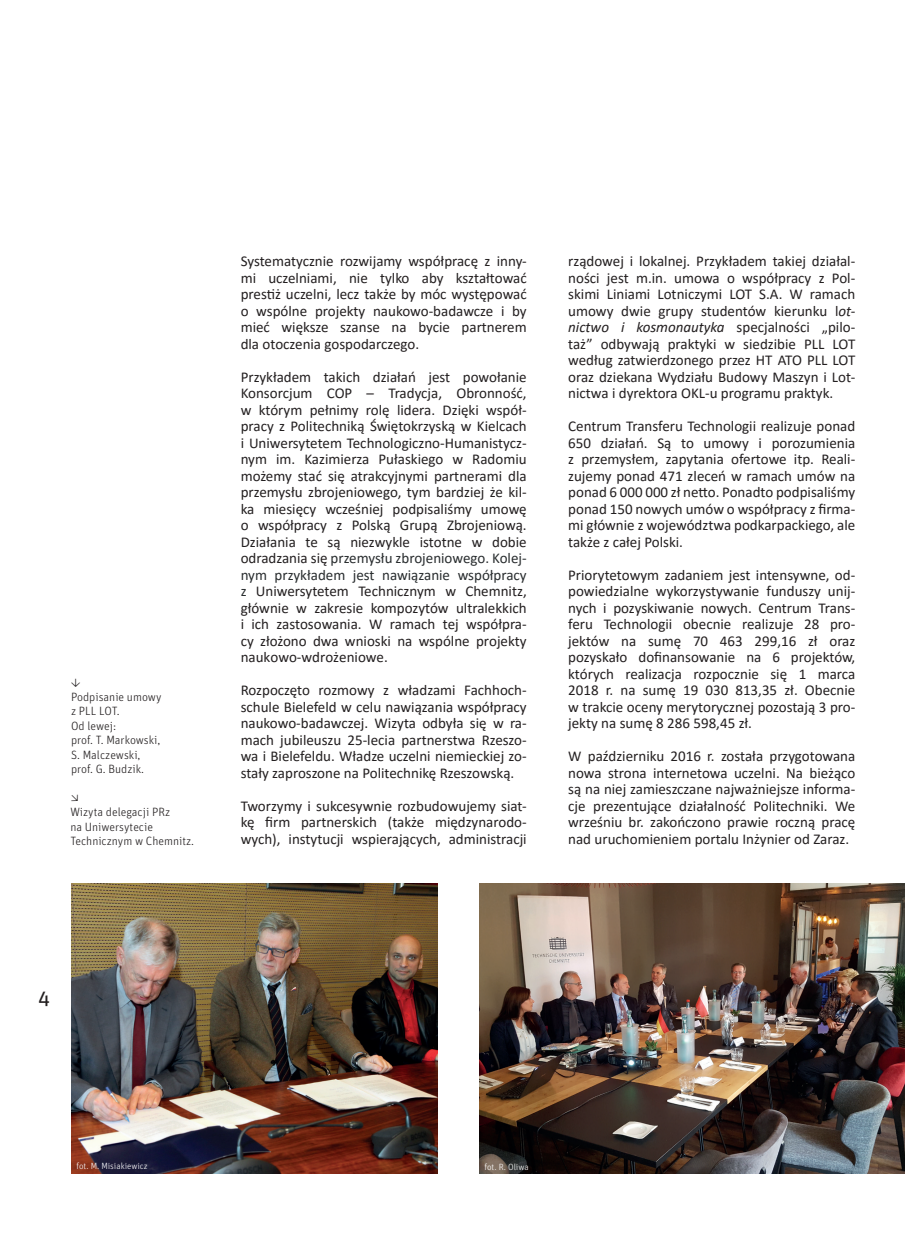
<style>
.page{position:relative;width:910px;height:1246px;background:#fff}
.page>*{position:absolute;margin:0;border:0;box-sizing:border-box;transform-origin:0 0}
.t1{font:21px "Unit Pro";color:#231f20}
.t2{font:15px/16.5px "Calibri";color:#231f20;text-align:justify}
.t3{font:300 12px/14.4px "Unit Pro";color:#231f20}
.t4{font:300 9px "Unit Pro";color:#fff}
.s1{color:#292d2f}
.s2{font-style:italic}
</style>
<div class="page">
<img style="left:479px;top:883px;width:425px;height:291px">
<img style="left:71px;top:883px;width:367px;height:291px">
<p class="t3" style="left:71px;top:675px;width:92px">↓<br>Podpisanie umowy z PLL LOT.<br>Od lewej:<br>prof. T. Markowski,<br>S. Malczewski, prof. G. Budzik.</p>
<p class="t3" style="left:70px;top:790px;width:125px">↘<br>Wizyta delegacji PRz<br>na Uniwersytecie<br>Technicznym w Chemnitz.</p>
<p class="t2" style="left:241px;top:253px;width:288px">Systematycznie rozwijamy współpracę z inny&shy;mi uczelniami, nie tylko aby kształtować prestiż uczelni, lecz także by móc występować o wspólne projekty naukowo-badawcze i by mieć większe szanse na bycie partnerem dla otoczenia gospodarczego.</p>
<p class="t2" style="left:241px;top:368px;width:288px">Przykładem takich działań jest powołanie Konsorcjum COP – Tradycja, Obronność, w którym pełnimy rolę lidera. Dzięki współ&shy;pracy z Politechniką Świętokrzyską w Kielcach i Uniwersytetem Technologiczno-Humanistycz&shy;nym im. Kazimierza Pułaskiego w Radomiu możemy stać się atrakcyjnymi partnerami dla przemysłu zbrojeniowego, tym bardziej że kil&shy;ka miesięcy wcześniej podpisaliśmy umowę o współpracy z Polską Grupą Zbrojeniową.<br>Działania te są niezwykle istotne w dobie odradzania się <span class="s1">przemysłu zbrojeniowego. Kolej&shy;nym przykładem jest nawiązanie współpracy z</span> Uniwersytetem Technicznym w Chemnitz, głównie w zakresie kompozytów ultralekkich i ich zastosowania. W ramach tej współpra&shy;cy złożono dwa wnioski na wspólne projekty naukowo-wdrożeniowe.</p>
<p class="t2" style="left:241px;top:682px;width:288px">Rozpoczęto rozmowy z władzami Fachhoch&shy;schule Bielefeld w celu nawiązania współpracy naukowo-badawczej. Wizyta odbyła się w ra&shy;mach jubileuszu 25-lecia partnerstwa Rzeszo&shy;wa i Bielefeldu. Władze uczelni niemieckiej zo&shy;stały zaproszone na Politechnikę Rzeszowską.</p>
<p class="t2" style="left:241px;top:797px;width:288px">Tworzymy i sukcesywnie rozbudowujemy siat&shy;kę firm partnerskich (także międzynarodo&shy;wych), instytucji wspierających, administracji</p>
<p class="t2" style="left:568px;top:253px;width:289px">rządowej i lokalnej. Przykładem takiej działal&shy;ności jest m.in. umowa o współpracy z Pol&shy;skimi Liniami Lotniczymi LOT S.A. W ramach umowy dwie grupy studentów kierunku l<span class="s2">ot&shy;nictwo i kosmonautyka</span> specjalności „pilo&shy;taż” odbywają praktyki w siedzibie PLL LOT według zatwierdzonego przez HT ATO PLL LOT oraz dziekana Wydziału Budowy Maszyn i Lot&shy;nictwa i dyrektora OKL-u programu praktyk.</p>
<p class="t2" style="left:568px;top:418px;width:289px">Centrum Transferu Technologii realizuje ponad 650 działań. Są to umowy i porozumienia z przemysłem, zapytania ofertowe itp. Reali&shy;zujemy ponad 471 zleceń w ramach umów na ponad 6 000 000 zł netto. Ponadto podpisaliśmy ponad 150 nowych umów o współpracy z firma&shy;mi głównie z województwa podkarpackiego, ale także z całej Polski.</p>
<p class="t2" style="left:568px;top:566px;width:289px">Priorytetowym zadaniem jest intensywne, od&shy;powiedzialne wykorzystywanie funduszy unij&shy;nych i pozyskiwanie nowych. Centrum Trans&shy;feru Technologii obecnie realizuje 28 pro&shy;jektów na sumę 70 463 299,16 zł oraz pozyskało dofinansowanie na 6 projektów, których realizacja rozpocznie się 1 marca 2018 r. na sumę 19 030 813,35 zł. Obecnie w trakcie oceny merytorycznej pozostają 3 pro&shy;jekty na sumę 8 286 598,45 zł.</p>
<p class="t2" style="left:568px;top:748px;width:289px">W październiku 2016 r. została przygotowana nowa strona internetowa uczelni. Na bieżąco są na niej zamieszczane najważniejsze informa&shy;cje prezentujące działalność Politechniki. We wrześniu br. zakończono prawie roczną pracę nad uruchomieniem portalu Inżynier od Zaraz.</p>
<h1 class="t1" style="left:38px;top:985px;width:13px">4</h1>
<p class="t4" style="left:77px;top:1160px;width:73px">fot. M. Misiakiewicz</p>
<p class="t4" style="left:485px;top:1161px;width:46px">fot. R. Oliwa</p>
</div>
